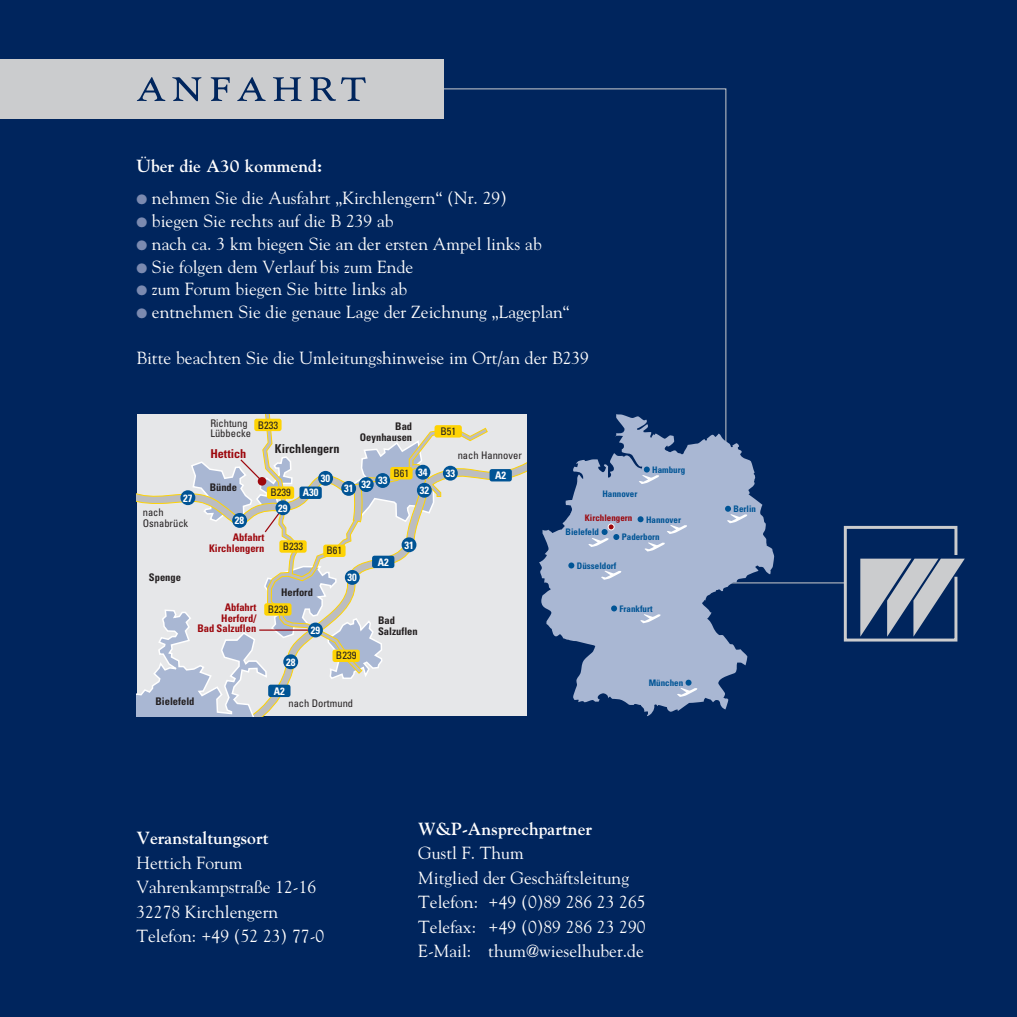
<style>
.page{position:relative;width:1017px;height:1017px;background:#00255d}
.page>*{position:absolute;margin:0;border:0;box-sizing:border-box;transform-origin:0 0}
.t1{font:52.5px "Goudy SC";letter-spacing:.1em;color:#00255d}
.t2{font:17.5px/24.5px "Goudy";color:#fff}
.t3{font:700 17.5px "Goudy";color:#fff}
.t4{font:700 condensed 12.25px "Univers";color:#231f20}
.t5{font:700 condensed 12.25px "Univers";color:#9d070d}
.t6{font:condensed 10.5px/10.5px "Univers";color:#231f20}
.t7{font:700 condensed 10.5px/10.5px "Univers";color:#231f20;text-align:right}
.t8{font:700 condensed 10.5px/10.5px "Univers";color:#9d070d;text-align:right}
.t9{font:700 condensed 10.5px "Univers";color:#fff}
.t10{font:700 condensed 8.92px/17.7px "Univers";color:#005495}
.t11{font:700 condensed 8.92px "Univers";color:#9d070d}
</style>
<div class="page">
<svg style="left:843px;top:525px;width:122px;height:117px"></svg>
<div style="left:0;top:60px;width:444px;height:59px;background:#cbccce"></div>
<svg style="left:444px;top:88px;width:402px;height:496px"></svg>
<svg style="left:137px;top:414px;width:390px;height:302px;background:#e2e3e4"></svg>
<svg style="left:137px;top:565px;width:246px;height:151px;background:#d7dadf"></svg>
<div style="left:254px;top:419px;width:28px;height:12px;background:#fed304;border-radius:2px"></div>
<div style="left:435px;top:425px;width:27px;height:13px;background:#fed304;border-radius:2px"></div>
<div style="left:390px;top:467px;width:23px;height:12px;background:#fed304;border-radius:2px"></div>
<div style="left:279px;top:540px;width:28px;height:13px;background:#fed304;border-radius:2px"></div>
<div style="left:323px;top:545px;width:23px;height:12px;background:#fed304;border-radius:2px"></div>
<div style="left:264px;top:603px;width:28px;height:13px;background:#fed304;border-radius:2px"></div>
<div style="left:332px;top:650px;width:28px;height:12px;background:#fed304;border-radius:2px"></div>
<div style="left:180px;top:490px;width:15px;height:15px;background:#005495;border-radius:50%"></div>
<div style="left:318px;top:471px;width:15px;height:15px;background:#005495;border-radius:50%"></div>
<div style="left:299px;top:487px;width:23px;height:12px;background:#005495;border-radius:2px"></div>
<div style="left:341px;top:481px;width:15px;height:15px;background:#005495;border-radius:50%"></div>
<div style="left:359px;top:477px;width:15px;height:15px;background:#005495;border-radius:50%"></div>
<div style="left:375px;top:473px;width:15px;height:15px;background:#005495;border-radius:50%"></div>
<div style="left:415px;top:465px;width:15px;height:15px;background:#005495;border-radius:50%"></div>
<div style="left:443px;top:466px;width:15px;height:15px;background:#005495;border-radius:50%"></div>
<div style="left:417px;top:483px;width:15px;height:15px;background:#005495;border-radius:50%"></div>
<div style="left:489px;top:469px;width:23px;height:12px;background:#005495;border-radius:2px"></div>
<div style="left:402px;top:537px;width:14px;height:15px;background:#005495;border-radius:50%"></div>
<div style="left:372px;top:556px;width:22px;height:12px;background:#005495;border-radius:2px"></div>
<div style="left:345px;top:570px;width:15px;height:15px;background:#005495;border-radius:50%"></div>
<div style="left:283px;top:654px;width:15px;height:15px;background:#005495;border-radius:50%"></div>
<div style="left:268px;top:685px;width:22px;height:12px;background:#005495;border-radius:2px"></div>
<hr style="left:259px;top:629px;width:51px;height:2px;background:#9d070d">
<div style="left:308px;top:623px;width:15px;height:14px;background:#005495;border-radius:50%"></div>
<svg style="left:190px;top:455px;width:103px;height:79px;background:#cacdc9"></svg>
<svg style="left:539px;top:414px;width:235px;height:302px;fill:#a9b7d3"></svg>
<svg style="left:639px;top:467px;width:20px;height:17px"></svg>
<svg style="left:725px;top:506px;width:23px;height:17px"></svg>
<svg style="left:667px;top:525px;width:20px;height:9px"></svg>
<svg style="left:638px;top:516px;width:6px;height:6px"></svg>
<svg style="left:644px;top:542px;width:21px;height:9px"></svg>
<svg style="left:601px;top:571px;width:21px;height:9px"></svg>
<svg style="left:568px;top:562px;width:6px;height:6px"></svg>
<svg style="left:640px;top:614px;width:21px;height:9px"></svg>
<svg style="left:611px;top:605px;width:6px;height:6px"></svg>
<svg style="left:677px;top:680px;width:21px;height:17px"></svg>
<svg style="left:588px;top:524px;width:31px;height:23px"></svg>
<div style="left:608px;top:523px;width:7px;height:7px;border:1px solid #fff;border-radius:50%"></div>
<h1 class="t1" style="left:137px;top:52px;width:231px">anfahrt</h1>
<p class="t3" style="left:136px;top:155px;width:188px">Über die A30 kommend:</p>
<p class="t2" style="left:152px;top:186px;width:419px;line-height:22.8px">nehmen Sie die Ausfahrt „Kirchlengern“ (Nr. 29)<br>biegen Sie rechts auf die B 239 ab<br>nach ca. 3 km biegen Sie an der ersten Ampel links ab<br>Sie folgen dem Verlauf bis zum Ende<br>zum Forum biegen Sie bitte links ab<br>entnehmen Sie die genaue Lage der Zeichnung „Lageplan“</p>
<p class="t2" style="left:136px;top:345px;width:454px">Bitte beachten Sie die Umleitungshinweise im Ort/an der B239</p>
<p class="t6" style="left:210px;top:417px;width:42px">Richtung<br>Lübbecke</p>
<p class="t5" style="left:210px;top:446px;width:38px">Hettich</p>
<p class="t6" style="left:258px;top:419px;width:22px">B233</p>
<p class="t4" style="left:275px;top:441px;width:66px">Kirchlengern</p>
<p class="t7" style="left:360px;top:421px;width:54px">Bad<br>Oeynhausen</p>
<p class="t6" style="left:440px;top:426px;width:17px">B51</p>
<p class="t6" style="left:458px;top:450px;width:66px">nach Hannover</p>
<p class="t9" style="left:183px;top:491px;width:11px">27</p>
<p class="t7" style="left:210px;top:482px;width:29px">Bünde</p>
<p class="t6" style="left:270px;top:487px;width:22px">B239</p>
<p class="t9" style="left:321px;top:472px;width:11px">30</p>
<p class="t9" style="left:303px;top:486px;width:17px">A30</p>
<p class="t6" style="left:393px;top:468px;width:17px">B61</p>
<p class="t9" style="left:344px;top:478px;width:45px">31 32 33</p>
<p class="t9" style="left:418px;top:466px;width:11px">34</p>
<p class="t9" style="left:446px;top:467px;width:11px">33</p>
<p class="t9" style="left:420px;top:484px;width:11px">32</p>
<p class="t9" style="left:495px;top:469px;width:13px">A2</p>
<p class="t6" style="left:143px;top:507px;width:47px">nach<br>Osnabrück</p>
<p class="t9" style="left:235px;top:514px;width:11px">28</p>
<p class="t9" style="left:278px;top:501px;width:11px">29</p>
<p class="t8" style="left:209px;top:532px;width:57px">Abfahrt<br>Kirchlengern</p>
<p class="t6" style="left:283px;top:541px;width:22px">B233</p>
<p class="t6" style="left:326px;top:545px;width:17px">B61</p>
<p class="t9" style="left:404px;top:538px;width:11px">31</p>
<p class="t9" style="left:378px;top:555px;width:13px">A2</p>
<p class="t7" style="left:149px;top:572px;width:34px">Spenge</p>
<p class="t9" style="left:348px;top:571px;width:11px">30</p>
<p class="t7" style="left:281px;top:587px;width:34px">Herford</p>
<p class="t8" style="left:197px;top:602px;width:60px">Abfahrt<br>Herford/<br>Bad Salzuflen</p>
<p class="t7" style="left:155px;top:696px;width:41px">Bielefeld</p>
<p class="t6" style="left:268px;top:604px;width:22px">B239</p>
<p class="t9" style="left:286px;top:655px;width:11px">28</p>
<p class="t9" style="left:274px;top:684px;width:13px">A2</p>
<p class="t9" style="left:311px;top:624px;width:11px">29</p>
<p class="t6" style="left:336px;top:650px;width:22px">B239</p>
<p class="t6" style="left:288px;top:698px;width:66px">nach Dortmund</p>
<p class="t7" style="left:378px;top:615px;width:41px;text-align:left">Bad<br>Salzuflen</p>
<p class="t10" style="left:652px;top:461px;width:34px">Hamburg</p>
<p class="t10" style="left:602px;top:485px;width:36px">Hannover</p>
<p class="t11" style="left:585px;top:512px;width:49px">Kirchlengern</p>
<p class="t10" style="left:622px;top:510px;width:61px;text-indent:24px">Hannover<br>Paderborn</p>
<p class="t10" style="left:566px;top:523px;width:35px">Bielefeld</p>
<p class="t10" style="left:577px;top:557px;width:41px">Düsseldorf</p>
<p class="t10" style="left:620px;top:600px;width:34px">Frankfurt</p>
<p class="t10" style="left:649px;top:674px;width:36px">München</p>
<p class="t3" style="left:136px;top:827px;width:134px">Veranstaltungsort</p>
<p class="t2" style="left:136px;top:850px;width:189px">Hettich Forum<br>Vahrenkampstraße 12-16<br>32278 Kirchlengern<br>Telefon: +49 (52 23) 77-0</p>
<p class="t3" style="left:418px;top:818px;width:176px">W&amp;P-Ansprechpartner</p>
<p class="t2" style="left:418px;top:840px;width:229px">Gustl F. Thum<br>Mitglied der Geschäftsleitung<br>Telefon: +49 (0)89 286 23 265<br>Telefax: +49 (0)89 286 23 290<br>E-Mail: thum@wieselhuber.de</p>
<p class="t10" style="left:733px;top:500px;width:24px">Berlin</p>
</div>
